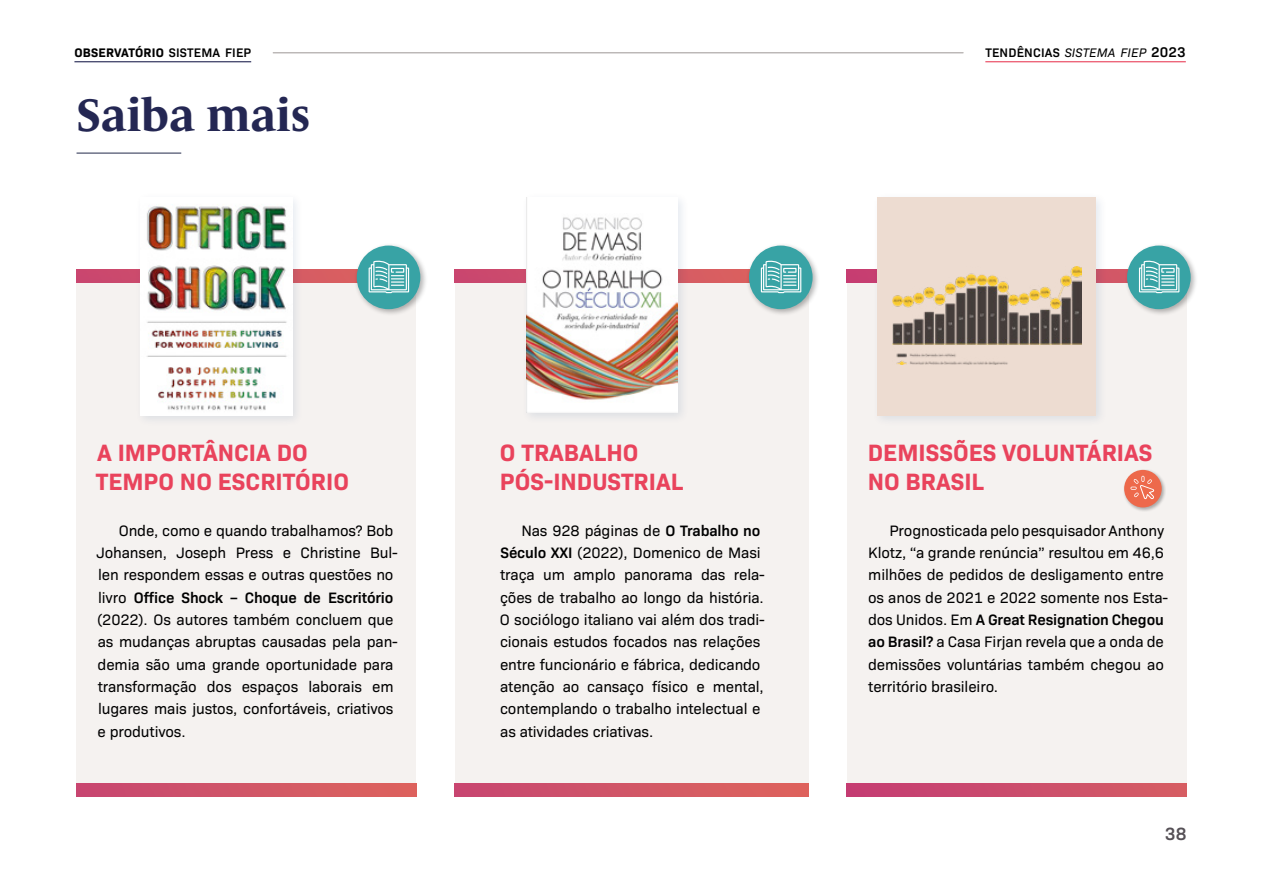
<style>
.page{position:relative;width:1263px;height:893px;background:#fff}
.page>*{position:absolute;margin:0;border:0;box-sizing:border-box;transform-origin:0 0}
.t1{font:700 46.5px "Le Monde Journal Std";color:#242753}
.t2{font:700 24px/28.8px "Bio Sans";color:#e9435c}
.t3{font:600 18px "Bio Sans";color:#555056}
.t4{font:15.3px/22.4px "Bio Sans";letter-spacing:-.01em;color:#000}
.t5{font:italic 12.6px "Bio Sans";letter-spacing:.015em;color:#000}
.t6{font:700 12.6px "Bio Sans";letter-spacing:.015em;color:#000}
.s1{font-weight:600}
.s2{font-weight:600;font-style:normal}
.s3{font-weight:600;font-style:normal;font-size:14.25px}
</style>
<div class="page">
<div style="left:77px;top:283px;width:339px;height:500px;background:#f5f2f0"></div>
<div style="left:455px;top:283px;width:353px;height:500px;background:#f5f2f0"></div>
<div style="left:847px;top:283px;width:339px;height:500px;background:#f5f2f0"></div>
<hr style="left:985px;top:61px;width:201px;height:1px;background:#e9435c">
<hr style="left:74px;top:61px;width:177px;height:1px;background:#242753">
<hr style="left:273px;top:52px;width:690px;height:1px;background:#9d9795">
<hr style="left:77px;top:152px;width:104px;height:2px;background:#1a2144">
<img style="left:77px;top:783px;width:339px;height:14px">
<img style="left:77px;top:269px;width:277px;height:14px">
<img style="left:455px;top:783px;width:353px;height:14px">
<img style="left:455px;top:269px;width:292px;height:14px">
<img style="left:847px;top:783px;width:339px;height:14px">
<img style="left:847px;top:269px;width:278px;height:14px">
<div style="left:135px;top:192px;width:169px;height:235px;background:#033572;opacity:.1"></div>
<img style="left:141px;top:197px;width:151px;height:219px">
<div style="left:521px;top:192px;width:168px;height:233px;background:#033572;opacity:.1"></div>
<img style="left:526px;top:197px;width:152px;height:216px">
<div style="left:354px;top:243px;width:74px;height:73px;background:#000;opacity:.3"></div>
<div style="left:357px;top:246px;width:63px;height:63px;background:#38a3a5;border-radius:50%"></div>
<svg style="left:369px;top:260px;width:40px;height:33px"></svg>
<div style="left:1123px;top:469px;width:43px;height:42px;background:#000;opacity:.3"></div>
<div style="left:1124px;top:470px;width:38px;height:37px;background:#ed694b;border-radius:50%"></div>
<svg style="left:1130px;top:476px;width:24px;height:23px"></svg>
<div style="left:872px;top:192px;width:236px;height:235px;background:#033572;opacity:.1"></div>
<div style="left:878px;top:197px;width:218px;height:219px;background:#eddcd1"></div>
<img style="left:893px;top:266px;width:189px;height:98px">
<div style="left:747px;top:243px;width:73px;height:73px;background:#000;opacity:.3"></div>
<div style="left:749px;top:246px;width:63px;height:63px;background:#38a3a5;border-radius:50%"></div>
<svg style="left:761px;top:260px;width:40px;height:33px"></svg>
<div style="left:1125px;top:243px;width:73px;height:73px;background:#000;opacity:.3"></div>
<div style="left:1127px;top:246px;width:64px;height:63px;background:#38a3a5;border-radius:50%"></div>
<svg style="left:1139px;top:260px;width:40px;height:33px"></svg>
<p class="t6" style="left:74px;top:43px;width:178px">OBSERVATÓRIO <span class="s1">SISTEMA FIEP</span></p>
<p class="t5" style="left:985px;top:44px;width:202px"><span class="s2">TENDÊNCIAS</span> SISTEMA FIEP <span class="s3">2023</span></p>
<h1 class="t1" style="left:77px;top:89px;width:235px">Saiba mais</h1>
<h2 class="t2" style="left:96px;top:436px;width:255px">A IMPORTÂNCIA DO<br>TEMPO NO ESCRITÓRIO</h2>
<h2 class="t2" style="left:500px;top:436px;width:185px">O TRABALHO<br>PÓS-INDUSTRIAL</h2>
<h2 class="t2" style="left:868px;top:436px;width:286px">DEMISSÕES VOLUNTÁRIAS<br>NO BRASIL</h2>
<p class="t4" style="left:97px;top:518px;width:303px;text-indent:22px">Onde, como e quando trabalhamos? Bob Johansen, Joseph Press e Christine Bul&shy;len respondem essas e outras questões no livro <span class="s1">Office Shock – Choque de Escritório </span>(2022). Os autores também concluem que as mudanças abruptas causadas pela pan&shy;demia são uma grande oportunidade para transformação dos espaços laborais em lugares mais justos, confortáveis, criativos e produtivos.</p>
<p class="t4" style="left:500px;top:518px;width:267px;text-indent:21px">Nas 928 páginas de <span class="s1">O Trabalho no Século XXI</span> (2022), Domenico de Masi traça um amplo panorama das rela&shy;ções de trabalho ao longo da história.<br>O sociólogo italiano vai além dos tradi&shy;cionais estudos focados nas relações entre funcionário e fábrica, dedicando atenção ao cansaço físico e mental, contemplando o trabalho intelectual e as atividades criativas.</p>
<p class="t4" style="left:868px;top:518px;width:302px;text-indent:21px">Prognosticada pelo pesquisador Anthony Klotz, “a grande renúncia” resultou em 46,6 milhões de pedidos de desligamento entre os anos de 2021 e 2022 somente nos Esta&shy;dos Unidos. Em <span class="s1">A Great Resignation Chegou ao Brasil?</span> a Casa Firjan revela que a onda de demissões voluntárias também chegou ao território brasileiro.</p>
<p class="t3" style="left:1165px;top:820px;width:23px">38</p>
</div>
